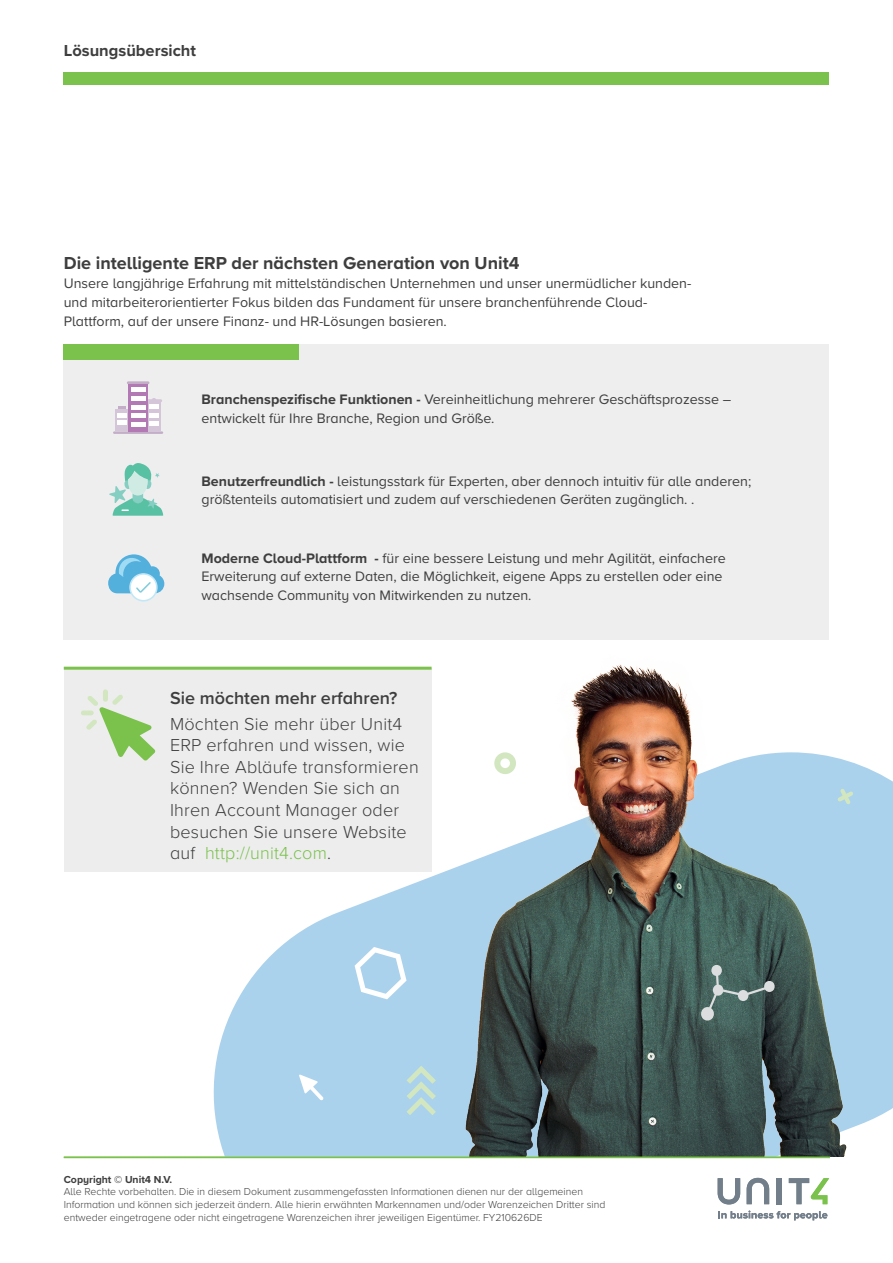
<style>
.page{position:relative;width:893px;height:1263px;background:#fff}
.page>*{position:absolute;margin:0;border:0;box-sizing:border-box;transform-origin:0 0}
.t1{font:300 18px/21.6px "Proxima Nova A";letter-spacing:.01em;color:#3e3e3f}
.t2{font:700 18px "Proxima Nova A";color:#3e3e3f}
.t3{font:600 18px "Proxima Nova A";color:#3e3e3f}
.t4{font:700 16.5px "Proxima Nova A";color:#3e3e3f}
.t5{font:14.25px/18.8px "Proxima Nova A";color:#3e3e3f}
.t6{font:300 10.5px/12.6px "Proxima Nova A";color:#3e3e3f}
.t7{font:700 10.5px "Proxima Nova A";color:#3e3e3f}
.s1{font-weight:700}
.s2{color:#7ac24b}
</style>
<div class="page">
<div style="left:64px;top:72px;width:765px;height:13px;background:#7ac24b"></div>
<svg style="left:213px;top:867px;width:632px;height:290px;fill:#abd2ec"></svg>
<img style="left:455px;top:664px;width:438px;height:492px">
<svg style="left:401px;top:1066px;width:40px;height:51px;background:#b5d7e0"></svg>
<svg style="left:299px;top:1074px;width:25px;height:26px"></svg>
<svg style="left:700px;top:964px;width:75px;height:57px;background:#58706c"></svg>
<svg style="left:355px;top:947px;width:52px;height:52px"></svg>
<svg style="left:493px;top:752px;width:24px;height:22px"></svg>
<svg style="left:837px;top:789px;width:16px;height:15px"></svg>
<svg style="left:718px;top:1210px;width:109px;height:10px"></svg>
<svg style="left:718px;top:1178px;width:22px;height:26px"></svg>
<svg style="left:747px;top:1178px;width:22px;height:26px"></svg>
<div style="left:777px;top:1178px;width:5px;height:26px;background:#727f8a"></div>
<svg style="left:789px;top:1178px;width:40px;height:26px"></svg>
<div style="left:64px;top:344px;width:765px;height:296px;background:#eeeeef"></div>
<div style="left:64px;top:344px;width:235px;height:15px;background:#7ac24b"></div>
<hr style="left:113px;top:431px;width:50px;height:3px;background:#c3adc7">
<div style="left:148px;top:402px;width:13px;height:29px;background:#d5c5d8"></div>
<hr style="left:127px;top:381px;width:22px;height:3px;background:#c3adc7">
<div style="left:115px;top:409px;width:13px;height:22px;background:#d5c5d8"></div>
<div style="left:128px;top:384px;width:20px;height:47px;background:#b279b4"></div>
<svg style="left:117px;top:387px;width:45px;height:40px"></svg>
<svg style="left:108px;top:554px;width:56px;height:47px"></svg>
<svg style="left:109px;top:463px;width:54px;height:53px"></svg>
<div style="left:64px;top:668px;width:368px;height:204px;background:#ededee"></div>
<div style="left:81px;top:710px;width:13px;height:5px;background:#d2e7bf;border-radius:2px"></div>
<div style="left:103px;top:689px;width:5px;height:13px;background:#d2e7bf;border-radius:2px"></div>
<svg style="left:86px;top:695px;width:69px;height:65px"></svg>
<hr style="left:64px;top:667px;width:368px;height:3px;background:#7ac24b">
<hr style="left:64px;top:1156px;width:766px;height:2px;background:#7ac24b">
<p class="t4" style="left:64px;top:38px;width:134px">Lösungsübersicht</p>
<p class="t2" style="left:64px;top:250px;width:457px">Die intelligente ERP der nächsten Generation von Unit4</p>
<p class="t5" style="left:64px;top:273px;width:629px">Unsere langjährige Erfahrung mit mittelständischen Unternehmen und unser unermüdlicher kunden&shy;und mitarbeiterorientierter Fokus bilden das Fundament für unsere branchenführende Cloud-<br>Plattform, auf der unsere Finanz- und HR-Lösungen basieren.</p>
<p class="t5" style="left:201px;top:389px;width:531px"><span class="s1">Branchenspezifische Funktionen -</span> Vereinheitlichung mehrerer Geschäftsprozesse – entwickelt für Ihre Branche, Region und Größe.</p>
<p class="t5" style="left:201px;top:471px;width:551px"><span class="s1">Benutzerfreundlich -</span> leistungsstark für Experten, aber dennoch intuitiv für alle anderen; größtenteils automatisiert und zudem auf verschiedenen Geräten zugänglich. .</p>
<p class="t5" style="left:201px;top:548px;width:526px"><span class="s1">Moderne Cloud-Plattform -</span> für eine bessere Leistung und mehr Agilität, einfachere<br>Erweiterung auf externe Daten, die Möglichkeit, eigene Apps zu erstellen oder eine wachsende Community von Mitwirkenden zu nutzen.</p>
<p class="t3" style="left:170px;top:684px;width:229px">Sie möchten mehr erfahren?</p>
<p class="t1" style="left:170px;top:712px;width:250px">Möchten Sie mehr über Unit4<br>ERP erfahren und wissen, wie<br>Sie Ihre Abläufe transformieren können? Wenden Sie sich an<br>Ihren Account Manager oder besuchen Sie unsere Website auf <span class="s2">http://unit4.com</span>.</p>
<p class="t7" style="left:64px;top:1171px;width:110px">Copyright © Unit4 N.V.</p>
<p class="t6" style="left:64px;top:1185px;width:543px">Alle Rechte vorbehalten. Die in diesem Dokument zusammengefassten Informationen dienen nur der allgemeinen<br>Information und können sich jederzeit ändern. Alle hierin erwähnten Markennamen und/oder Warenzeichen Dritter sind entweder eingetragene oder nicht eingetragene Warenzeichen ihrer jeweiligen Eigentümer. FY210626DE</p>
</div>
